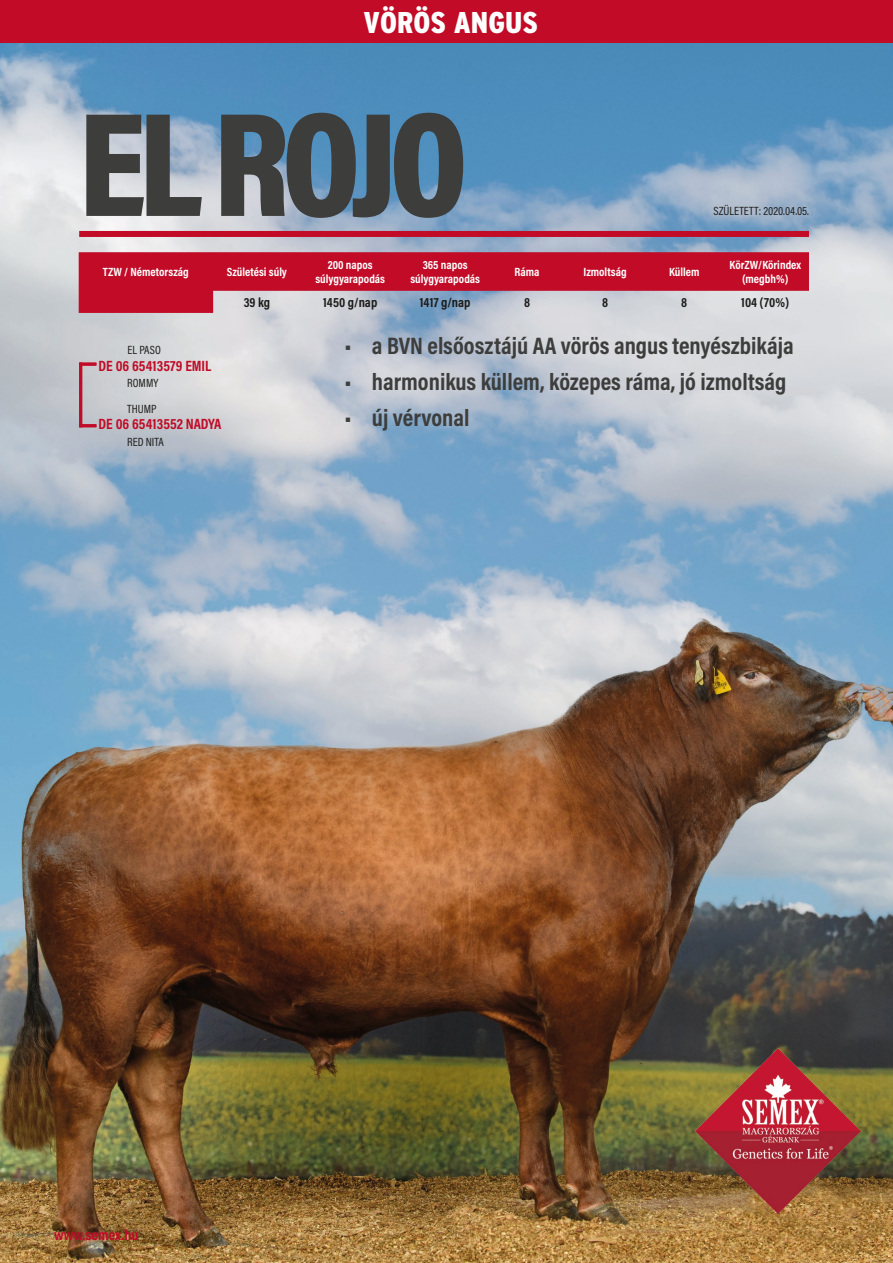
<style>
.page{position:relative;width:893px;height:1263px;background:#fff}
.page>*{position:absolute;margin:0;border:0;box-sizing:border-box;transform-origin:0 0}
.t1{font:900 150px "Acumin Pro Cond";letter-spacing:-.05em;color:#3d3d3c}
.t2{font:900 30px "Interstate Condensed";color:#fff}
.t3{font:700 24px "Acumin Pro Cond";color:#3d3d3c}
.t4{font:700 15px "Acumin Pro Cond";color:#c10b27}
.t5{font:700 13.5px "Acumin Pro Cond";color:#1d1d1b}
.t6{font:700 12px/14.4px "Acumin Pro Cond";color:#fff;text-align:center}
.t7{font:12px "Acumin Pro Cond";color:#1d1d1b}
</style>
<div class="page">
<img style="left:0;top:43px;width:893px;height:1220px">
<div style="left:0;top:0;width:893px;height:43px;background:#c10b27"></div>
<hr style="left:79px;top:363px;width:3px;height:64px;background:#c10b27">
<hr style="left:79px;top:363px;width:17px;height:3px;background:#c10b27">
<hr style="left:79px;top:424px;width:17px;height:3px;background:#c10b27">
<svg style="left:79px;top:252px;width:730px;height:61px;background:#c2455c"></svg>
<div style="left:79px;top:231px;width:730px;height:6px;background:#c10b27"></div>
<img style="left:696px;top:1048px;width:164px;height:165px">
<p class="t2" style="left:364px;top:6px;width:176px">VÖRÖS ANGUS</p>
<p class="t1" style="left:79px;top:66px;width:391px">EL ROJO</p>
<p class="t7" style="left:713px;top:203px;width:97px">SZÜLETETT: 2020.04.05.</p>
<p class="t6" style="left:103px;top:264px;width:87px">TZW / Németország</p>
<p class="t6" style="left:227px;top:264px;width:62px">Születési súly</p>
<p class="t6" style="left:315px;top:257px;width:71px">200 napos súlygyarapodás</p>
<p class="t6" style="left:410px;top:257px;width:71px">365 napos súlygyarapodás</p>
<p class="t6" style="left:515px;top:264px;width:26px">Ráma</p>
<p class="t6" style="left:584px;top:264px;width:45px">Izmoltság</p>
<p class="t6" style="left:669px;top:264px;width:32px">Küllem</p>
<p class="t6" style="left:729px;top:257px;width:73px">KörZW/Körindex (megbh%)</p>
<p class="t5" style="left:244px;top:293px;width:28px">39 kg</p>
<p class="t5" style="left:323px;top:293px;width:56px">1450 g/nap</p>
<p class="t5" style="left:420px;top:293px;width:52px">1417 g/nap</p>
<p class="t5" style="left:524px;top:293px;width:8px">8</p>
<p class="t5" style="left:602px;top:293px;width:8px">8</p>
<p class="t5" style="left:681px;top:293px;width:8px">8</p>
<p class="t5" style="left:741px;top:293px;width:50px">104 (70%)</p>
<p class="t7" style="left:128px;top:342px;width:35px">EL PASO</p>
<p class="t7" style="left:127px;top:375px;width:33px">ROMMY</p>
<p class="t7" style="left:127px;top:401px;width:31px">THUMP</p>
<p class="t7" style="left:127px;top:434px;width:38px">RED NITA</p>
<p class="t4" style="left:99px;top:356px;width:114px">DE 06 65413579 EMIL</p>
<p class="t4" style="left:99px;top:414px;width:124px">DE 06 65413552 NADYA</p>
<p class="t3" style="left:345px;top:329px;width:450px">• a BVN elsőosztájú AA vörös angus tenyészbikája</p>
<p class="t3" style="left:345px;top:365px;width:443px">• harmonikus küllem, közepes ráma, jó izmoltság</p>
<p class="t3" style="left:345px;top:401px;width:126px">• új vérvonal</p>
<p class="t4" style="left:54px;top:1224px;width:86px">www.semex.hu</p>
</div>
